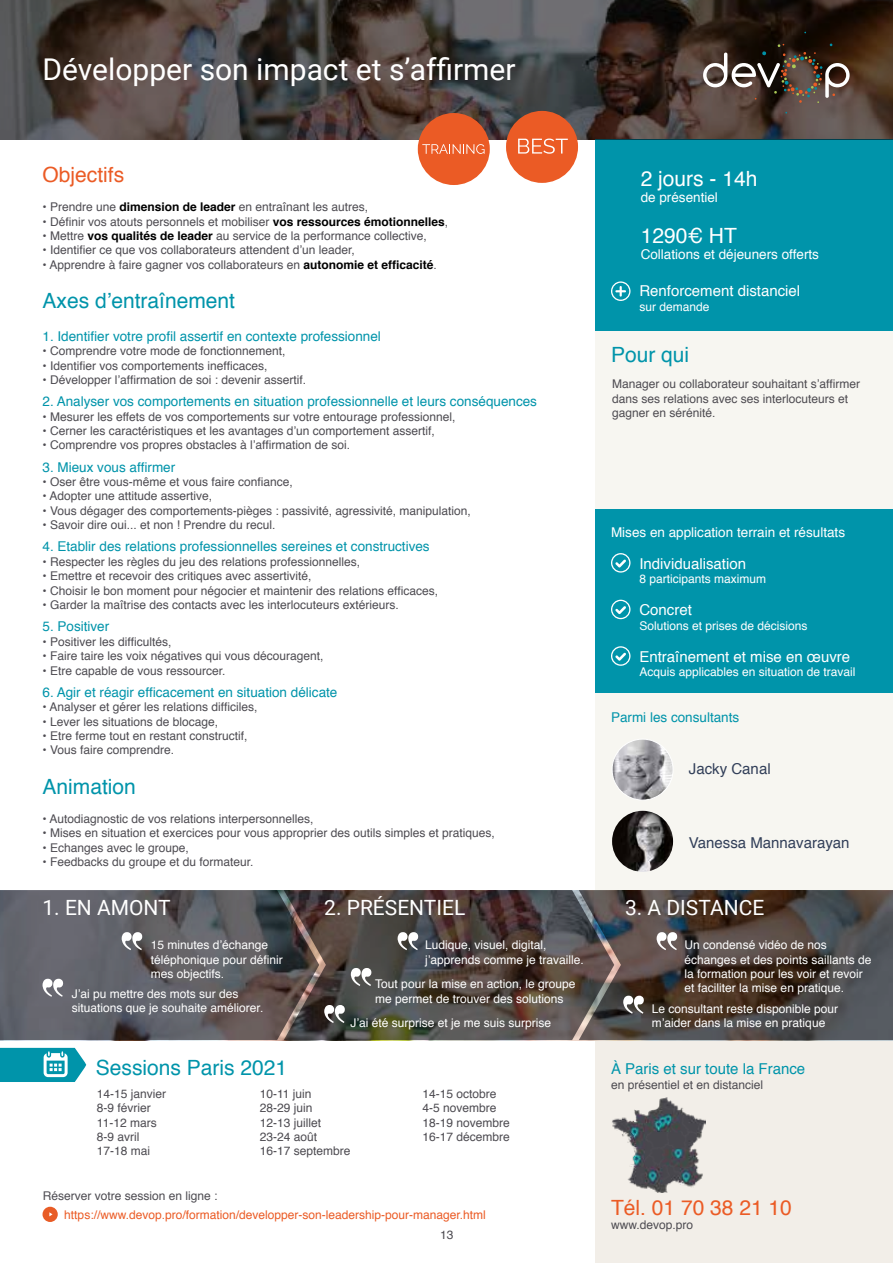
<style>
.page{position:relative;width:893px;height:1263px;background:#fff}
.page>*{position:absolute;margin:0;border:0;box-sizing:border-box;transform-origin:0 0}
.t1{font:30px "Roboto";color:#fff}
.t2{font:21px "Helvetica";color:#0094aa}
.t3{font:21px "Roboto";color:#fff}
.t4{font:21px "Helvetica";color:#eb5b25}
.t5{font:21px "Helvetica";color:#fff}
.t6{font:15px "Helvetica";color:#fff}
.t7{font:15px "Helvetica";color:#323f59}
.t8{font:15px "Helvetica";color:#0094aa}
.t9{font:13.5px "Helvetica";color:#0094aa}
.t10{font:13.5px "Helvetica";color:#fff}
.t11{font:12px/14.4px "Helvetica";color:#4d4b51}
.t12{font:12px/14.4px "Helvetica";color:#fff}
.t13{font:12px "Helvetica";color:#eb5b25}
.s1{font-weight:700;color:#000}
</style>
<div class="page">
<div style="left:595px;top:189px;width:298px;height:701px;background:#f7f5f0"></div>
<div style="left:595px;top:1041px;width:298px;height:222px;background:#f1ede6"></div>
<div style="left:595px;top:139px;width:298px;height:192px;background:#0094aa"></div>
<svg style="left:0;top:0;width:893px;height:139px;background:#463e3a"></svg>
<div style="left:595px;top:509px;width:298px;height:184px;background:#0094aa"></div>
<div style="left:43px;top:1207px;width:15px;height:15px;background:#e85c26;border-radius:50%"></div>
<svg style="left:49px;top:1212px;width:4px;height:4px"></svg>
<svg style="left:614px;top:890px;width:279px;height:150px;background:#4a423e"></svg>
<svg style="left:319px;top:890px;width:295px;height:150px;background:#504844"></svg>
<svg style="left:0;top:890px;width:319px;height:150px;background:#5e5c61"></svg>
<svg style="left:42px;top:979px;width:21px;height:18px"></svg>
<svg style="left:623px;top:996px;width:21px;height:18px"></svg>
<svg style="left:122px;top:932px;width:20px;height:18px"></svg>
<svg style="left:397px;top:932px;width:21px;height:18px"></svg>
<svg style="left:324px;top:1005px;width:21px;height:18px"></svg>
<svg style="left:656px;top:932px;width:21px;height:18px"></svg>
<svg style="left:351px;top:968px;width:21px;height:18px"></svg>
<svg style="left:611px;top:553px;width:19px;height:20px"></svg>
<svg style="left:611px;top:600px;width:19px;height:19px"></svg>
<svg style="left:611px;top:646px;width:19px;height:20px"></svg>
<svg style="left:703px;top:44px;width:147px;height:59px;background:#57483f"></svg>
<svg style="left:611px;top:281px;width:19px;height:20px"></svg>
<svg style="left:0;top:1048px;width:86px;height:34px;background:#2ea7b9"></svg>
<img style="left:612px;top:1098px;width:93px;height:94px">
<div style="left:506px;top:111px;width:72px;height:72px;background:#eb5b25;border-radius:50%"></div>
<svg style="left:518px;top:139px;width:50px;height:15px"></svg>
<img style="left:612px;top:739px;width:61px;height:61px;border-radius:30px">
<div style="left:612px;top:739px;width:61px;height:61px;border:1px solid #fff;border-radius:50%"></div>
<img style="left:612px;top:811px;width:61px;height:61px;border-radius:30px">
<div style="left:418px;top:113px;width:72px;height:72px;background:#eb5b25;border-radius:50%"></div>
<svg style="left:422px;top:144px;width:63px;height:10px"></svg>
<h1 class="t1" style="left:43px;top:48px;width:475px">Développer son impact et s’affirmer</h1>
<h2 class="t4" style="left:43px;top:159px;width:83px">Objectifs</h2>
<p class="t11" style="left:43px;top:200px;width:327px">• Prendre une <span class="s1">dimension de leader</span> en entraînant les autres,</p>
<p class="t11" style="left:43px;top:215px;width:407px">• Définir vos atouts personnels et mobiliser <span class="s1">vos ressources émotionnelles</span>,</p>
<p class="t11" style="left:43px;top:229px;width:386px">• Mettre <span class="s1">vos qualités de leader</span> au service de la performance collective,</p>
<p class="t11" style="left:43px;top:243px;width:314px">• Identifier ce que vos collaborateurs attendent d’un leader,</p>
<p class="t11" style="left:43px;top:258px;width:396px">• Apprendre à faire gagner vos collaborateurs en <span class="s1">autonomie et efficacité</span>.</p>
<h2 class="t2" style="left:43px;top:285px;width:194px">Axes d’entraînement</h2>
<p class="t9" style="left:43px;top:326px;width:340px">1. Identifier votre profil assertif en contexte professionnel</p>
<p class="t11" style="left:43px;top:344px;width:244px">• Comprendre votre mode de fonctionnement,</p>
<p class="t11" style="left:43px;top:359px;width:226px">• Identifier vos comportements inefficaces,</p>
<p class="t11" style="left:43px;top:373px;width:265px">• Développer l’affirmation de soi : devenir assertif.</p>
<p class="t9" style="left:43px;top:391px;width:496px">2. Analyser vos comportements en situation professionnelle et leurs conséquences</p>
<p class="t11" style="left:43px;top:410px;width:414px">• Mesurer les effets de vos comportements sur votre entourage professionnel,</p>
<p class="t11" style="left:43px;top:424px;width:394px">• Cerner les caractéristiques et les avantages d’un comportement assertif,</p>
<p class="t11" style="left:43px;top:438px;width:309px">• Comprendre vos propres obstacles à l’affirmation de soi.</p>
<p class="t9" style="left:43px;top:456px;width:134px">3. Mieux vous affirmer</p>
<p class="t11" style="left:43px;top:475px;width:252px">• Oser être vous-même et vous faire confiance,</p>
<p class="t11" style="left:43px;top:489px;width:171px">• Adopter une attitude assertive,</p>
<p class="t11" style="left:43px;top:504px;width:430px">• Vous dégager des comportements-pièges : passivité, agressivité, manipulation,</p>
<p class="t11" style="left:43px;top:518px;width:234px">• Savoir dire oui... et non ! Prendre du recul.</p>
<p class="t9" style="left:43px;top:536px;width:389px">4. Etablir des relations professionnelles sereines et constructives</p>
<p class="t11" style="left:43px;top:555px;width:319px">• Respecter les règles du jeu des relations professionnelles,</p>
<p class="t11" style="left:43px;top:569px;width:270px">• Emettre et recevoir des critiques avec assertivité,</p>
<p class="t11" style="left:43px;top:584px;width:397px">• Choisir le bon moment pour négocier et maintenir des relations efficaces,</p>
<p class="t11" style="left:43px;top:598px;width:358px">• Garder la maîtrise des contacts avec les interlocuteurs extérieurs.</p>
<p class="t9" style="left:43px;top:616px;width:68px">5. Positiver</p>
<p class="t11" style="left:43px;top:635px;width:130px">• Positiver les difficultés,</p>
<p class="t11" style="left:43px;top:649px;width:282px">• Faire taire les voix négatives qui vous découragent,</p>
<p class="t11" style="left:43px;top:663px;width:184px">• Etre capable de vous ressourcer.</p>
<p class="t9" style="left:43px;top:681px;width:296px">6. Agir et réagir efficacement en situation délicate</p>
<p class="t11" style="left:43px;top:700px;width:216px">• Analyser et gérer les relations difficiles,</p>
<p class="t11" style="left:43px;top:714px;width:177px">• Lever les situations de blocage,</p>
<p class="t11" style="left:43px;top:729px;width:206px">• Etre ferme tout en restant constructif,</p>
<p class="t11" style="left:43px;top:743px;width:133px">• Vous faire comprendre.</p>
<h2 class="t2" style="left:43px;top:770px;width:95px">Animation</h2>
<p class="t11" style="left:43px;top:812px;width:272px">• Autodiagnostic de vos relations interpersonnelles,</p>
<p class="t11" style="left:43px;top:826px;width:454px">• Mises en situation et exercices pour vous approprier des outils simples et pratiques,</p>
<p class="t11" style="left:43px;top:840px;width:148px">• Echanges avec le groupe,</p>
<p class="t11" style="left:43px;top:855px;width:213px">• Feedbacks du groupe et du formateur.</p>
<h2 class="t3" style="left:43px;top:892px;width:130px">1. EN AMONT</h2>
<p class="t12" style="left:151px;top:938px;width:134px">15 minutes d’échange téléphonique pour définir mes objectifs.</p>
<p class="t12" style="left:72px;top:987px;width:193px">J’ai pu mettre des mots sur des situations que je souhaite améliorer.</p>
<h2 class="t3" style="left:324px;top:892px;width:143px">2. PRÉSENTIEL</h2>
<p class="t12" style="left:425px;top:938px;width:160px">Ludique, visuel, digital, j’apprends comme je travaille.</p>
<p class="t12" style="left:375px;top:977px;width:202px">Tout pour la mise en action, le groupe me permet de trouver des solutions</p>
<p class="t12" style="left:351px;top:1016px;width:202px">J’ai été surprise et je me suis surprise</p>
<h2 class="t5" style="left:641px;top:162px;width:118px">2 jours - 14h</h2>
<p class="t10" style="left:641px;top:187px;width:79px">de présentiel</p>
<h2 class="t5" style="left:641px;top:220px;width:98px">1290€ HT</h2>
<p class="t10" style="left:641px;top:244px;width:180px">Collations et déjeuners offerts</p>
<p class="t6" style="left:639px;top:279px;width:162px">Renforcement distanciel</p>
<p class="t12" style="left:639px;top:299px;width:72px">sur demande</p>
<h2 class="t2" style="left:611px;top:339px;width:80px">Pour qui</h2>
<p class="t11" style="left:612px;top:377px;width:250px">Manager ou collaborateur souhaitant s’affirmer dans ses relations avec ses interlocuteurs et gagner en sérénité.</p>
<p class="t10" style="left:611px;top:521px;width:236px">Mises en application terrain et résultats</p>
<p class="t6" style="left:639px;top:552px;width:108px">Individualisation</p>
<p class="t12" style="left:639px;top:572px;width:128px">8 participants maximum</p>
<p class="t6" style="left:639px;top:598px;width:54px">Concret</p>
<p class="t12" style="left:639px;top:619px;width:170px">Solutions et prises de décisions</p>
<p class="t6" style="left:639px;top:645px;width:212px">Entraînement et mise en œuvre</p>
<p class="t12" style="left:639px;top:665px;width:218px">Acquis applicables en situation de travail</p>
<p class="t9" style="left:611px;top:707px;width:130px">Parmi les consultants</p>
<p class="t7" style="left:689px;top:757px;width:83px">Jacky Canal</p>
<p class="t7" style="left:689px;top:831px;width:162px">Vanessa Mannavarayan</p>
<h2 class="t3" style="left:625px;top:892px;width:141px">3. A DISTANCE</h2>
<p class="t12" style="left:685px;top:938px;width:188px">Un condensé vidéo de nos échanges et des points saillants de la formation pour les voir et revoir et faciliter la mise en pratique.</p>
<p class="t12" style="left:652px;top:1002px;width:188px">Le consultant reste disponible pour m’aider dans la mise en pratique</p>
<h2 class="t2" style="left:96px;top:1052px;width:193px">Sessions Paris 2021</h2>
<p class="t8" style="left:611px;top:1057px;width:196px">À Paris et sur toute la France</p>
<p class="t11" style="left:611px;top:1078px;width:154px">en présentiel et en distanciel</p>
<p class="t11" style="left:260px;top:1087px;width:92px">10-11 juin<br>28-29 juin<br>12-13 juillet<br>23-24 août<br>16-17 septembre</p>
<p class="t11" style="left:423px;top:1087px;width:89px">14-15 octobre<br>4-5 novembre<br>18-19 novembre<br>16-17 décembre</p>
<p class="t11" style="left:97px;top:1087px;width:71px">14-15 janvier<br>8-9 février<br>11-12 mars<br>8-9 avril<br>17-18 mai</p>
<p class="t11" style="left:43px;top:1189px;width:176px">Réserver votre session en ligne :</p>
<p class="t13" style="left:64px;top:1205px;width:423px">https://www.devop.pro/formation/developper-son-leadership-pour-manager.html</p>
<p class="t11" style="left:440px;top:1228px;width:15px">13</p>
<h2 class="t4" style="left:611px;top:1191px;width:182px">Tél. 01 70 38 21 10</h2>
<p class="t11" style="left:611px;top:1218px;width:84px">www.devop.pro</p>
</div>
